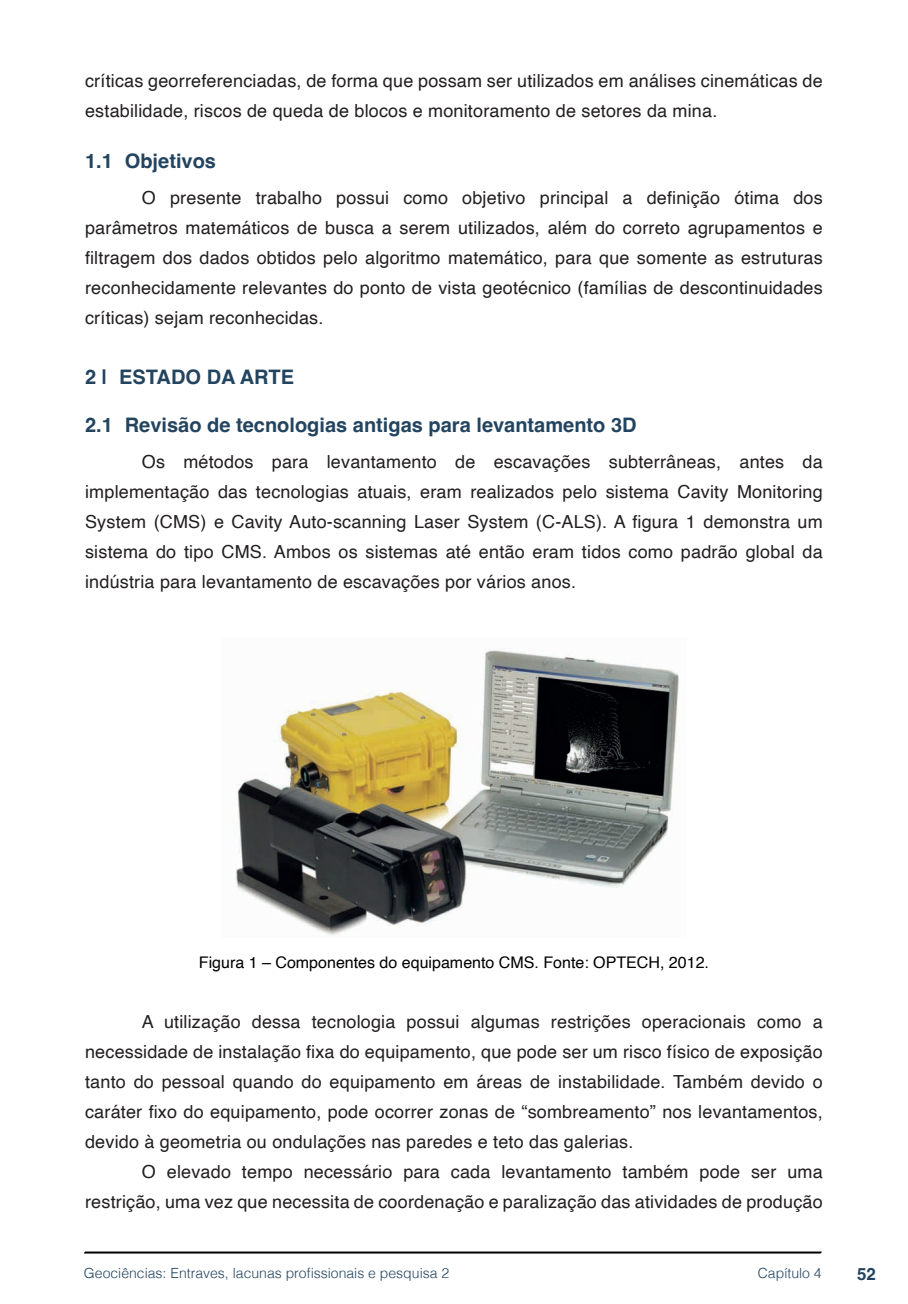
<style>
.page{position:relative;width:908px;height:1304px;background:#fff}
.page>*{position:absolute;margin:0;border:0;box-sizing:border-box;transform-origin:0 0}
.t1{font:700 20px "Helvetica";color:#23445f}
.t2{font:18px/30px "Helvetica";letter-spacing:.01em;color:#231f20;text-align:justify}
.t3{font:700 16.8px "Helvetica";color:#23445f}
.t4{font:16px "Helvetica";color:#000}
.t5{font:300 14px "Helvetica";color:#23445f}
</style>
<div class="page">
<svg style="left:84px;top:1251px;width:737px;height:3px"></svg>
<img style="left:235px;top:649px;width:444px;height:287px">
<p class="t2" style="left:85px;top:66px;width:738px">críticas georreferenciadas, de forma que possam ser utilizados em análises cinemáticas de estabilidade, riscos de queda de blocos e monitoramento de setores da mina.</p>
<p class="t1" style="left:85px;top:149px;width:132px">1.1 Objetivos</p>
<p class="t2" style="left:85px;top:183px;width:738px;text-indent:57px">O presente trabalho possui como objetivo principal a definição ótima dos parâmetros matemáticos de busca a serem utilizados, além do correto agrupamentos e filtragem dos dados obtidos pelo algoritmo matemático, para que somente as estruturas reconhecidamente relevantes do ponto de vista geotécnico (famílias de descontinuidades críticas) sejam reconhecidas.</p>
<p class="t1" style="left:85px;top:365px;width:210px">2 | ESTADO DA ARTE</p>
<p class="t1" style="left:85px;top:413px;width:552px">2.1 Revisão de tecnologias antigas para levantamento 3D</p>
<p class="t2" style="left:85px;top:447px;width:738px;text-indent:57px">Os métodos para levantamento de escavações subterrâneas, antes da implementação das tecnologias atuais, eram realizados pelo sistema Cavity Monitoring System (CMS) e Cavity Auto-scanning Laser System (C-ALS). A figura 1 demonstra um sistema do tipo CMS. Ambos os sistemas até então eram tidos como padrão global da indústria para levantamento de escavações por vários anos.</p>
<p class="t4" style="left:199px;top:950px;width:511px">Figura 1 – Componentes do equipamento CMS. Fonte: OPTECH, 2012.</p>
<p class="t2" style="left:85px;top:1007px;width:738px;text-indent:57px">A utilização dessa tecnologia possui algumas restrições operacionais como a necessidade de instalação fixa do equipamento, que pode ser um risco físico de exposição tanto do pessoal quando do equipamento em áreas de instabilidade. Também devido o caráter fixo do equipamento, pode ocorrer zonas de “sombreamento” nos levantamentos, devido à geometria ou ondulações nas paredes e teto das galerias.</p>
<p class="t2" style="left:85px;top:1157px;width:738px;text-align:right">O elevado tempo necessário para cada levantamento também pode ser uma restrição, uma vez que necessita de coordenação e paralização das atividades de produção</p>
<p class="t5" style="left:84px;top:1261px;width:366px">Geociências: Entraves, lacunas profissionais e pesquisa 2</p>
<p class="t5" style="left:757px;top:1261px;width:65px">Capítulo 4</p>
<p class="t3" style="left:856px;top:1264px;width:20px">52</p>
</div>
